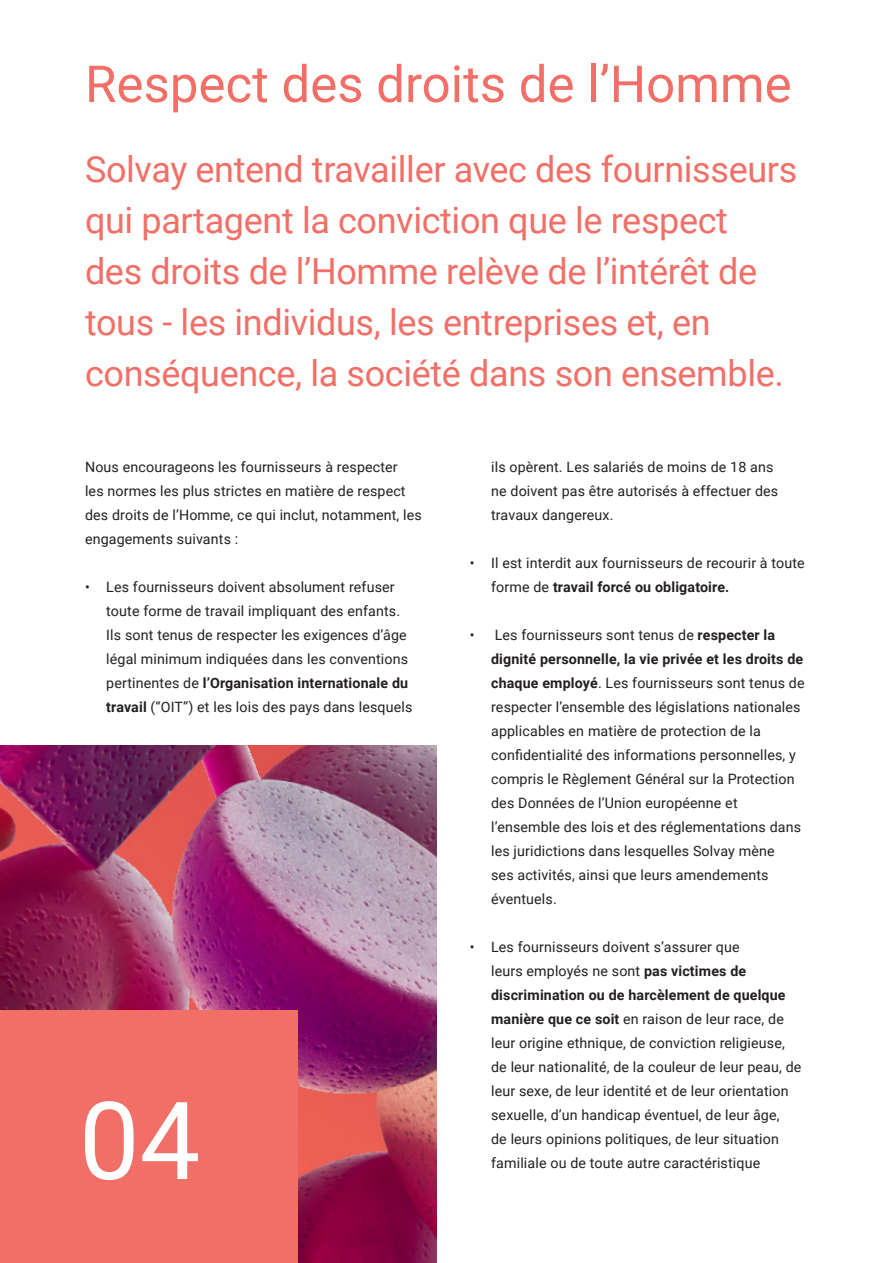
<style>
.page{position:relative;width:893px;height:1263px;background:#fff}
.page>*{position:absolute;margin:0;border:0;box-sizing:border-box;transform-origin:0 0}
.t1{font:51px "Roboto";color:#f26f67}
.t2{font:36px/51px "Roboto";letter-spacing:-.01em;color:#f26f67}
.t3{font:14.25px/24px "Roboto";letter-spacing:.01em;color:#231f20}
.s1{font-weight:700}
</style>
<div class="page">
<img style="left:0;top:745px;width:436px;height:518px">
<div style="left:0;top:1010px;width:298px;height:253px;background:#f26f67"></div>
<svg style="left:85px;top:1101px;width:113px;height:79px"></svg>
<p class="t1" style="left:85px;top:48px;width:708px">Respect des droits de l’Homme</p>
<p class="t2" style="left:85px;top:142px;width:714px">Solvay entend travailler avec des fournisseurs qui partagent la conviction que le respect<br>des droits de l’Homme relève de l’intérêt de tous - les individus, les entreprises et, en conséquence, la société dans son ensemble.</p>
<p class="t3" style="left:85px;top:454px;width:338px">Nous encourageons les fournisseurs à respecter<br>les normes les plus strictes en matière de respect des droits de l’Homme, ce qui inclut, notamment, les engagements suivants :</p>
<p class="t3" style="left:106px;top:574px;width:308px;text-indent:-21px">• Les fournisseurs doivent absolument refuser toute forme de travail impliquant des enfants.<br>Ils sont tenus de respecter les exigences d’âge légal minimum indiquées dans les conventions pertinentes de <span class="s1">l’Organisation internationale du travail</span> (“OIT”) et les lois des pays dans lesquels</p>
<p class="t3" style="left:491px;top:454px;width:289px">ils opèrent. Les salariés de moins de 18 ans ne doivent pas être autorisés à effectuer des travaux dangereux.</p>
<p class="t3" style="left:491px;top:550px;width:315px;text-indent:-21px">• Il est interdit aux fournisseurs de recourir à toute forme de <span class="s1">travail forcé ou obligatoire.</span></p>
<p class="t3" style="left:491px;top:622px;width:315px;text-indent:-21px">• Les fournisseurs sont tenus de <span class="s1">respecter la dignité personnelle, la vie privée et les droits de chaque employé</span>. Les fournisseurs sont tenus de respecter l’ensemble des législations nationales applicables en matière de protection de la confidentialité des informations personnelles, y compris le Règlement Général sur la Protection des Données de l’Union européenne et l’ensemble des lois et des réglementations dans les juridictions dans lesquelles Solvay mène<br>ses activités, ainsi que leurs amendements éventuels.</p>
<p class="t3" style="left:491px;top:934px;width:312px;text-indent:-21px">• Les fournisseurs doivent s’assurer que<br>leurs employés ne sont <span class="s1">pas victimes de discrimination ou de harcèlement de quelque manière que ce soit</span> en raison de leur race, de leur origine ethnique, de conviction religieuse, de leur nationalité, de la couleur de leur peau, de leur sexe, de leur identité et de leur orientation sexuelle, d’un handicap éventuel, de leur âge,<br>de leurs opinions politiques, de leur situation familiale ou de toute autre caractéristique</p>
</div>
